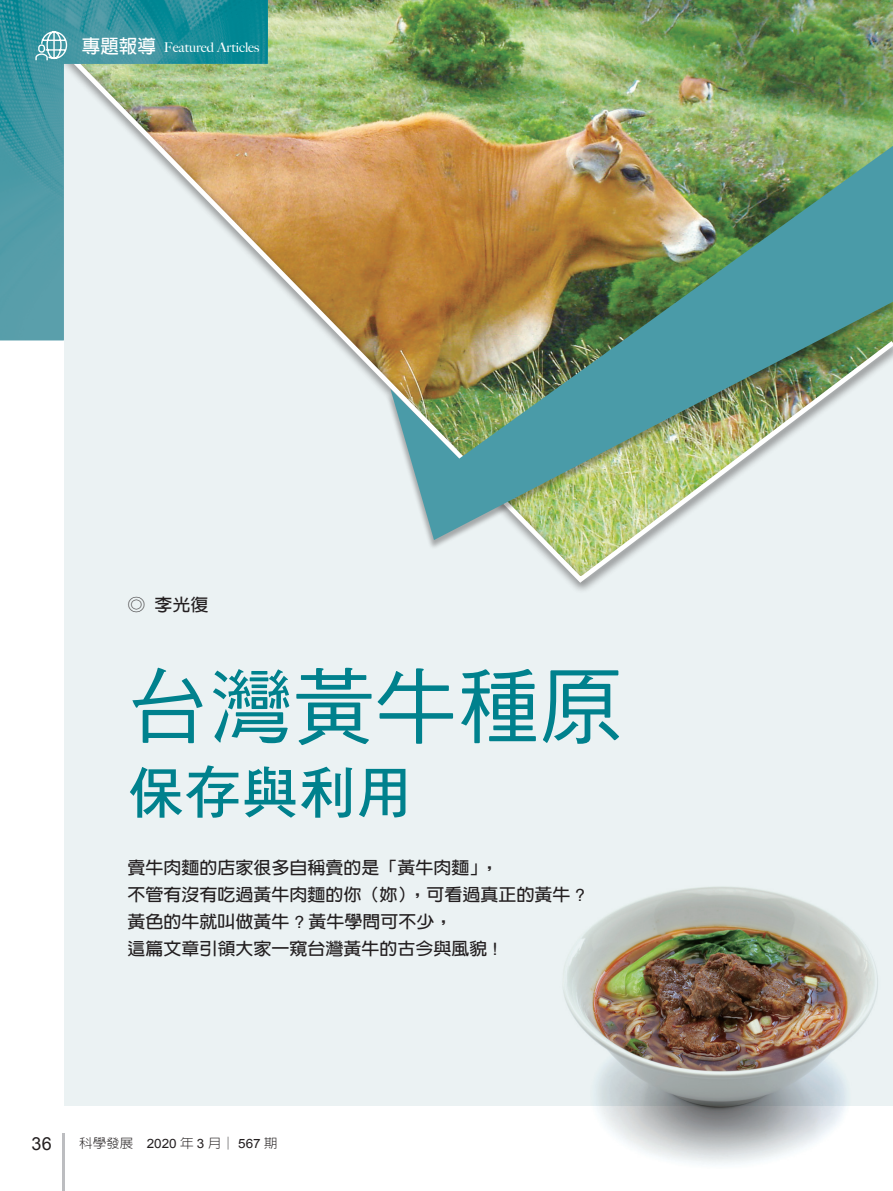
<style>
.page{position:relative;width:893px;height:1191px;background:#fff}
.page>*{position:absolute;margin:0;border:0;box-sizing:border-box;transform-origin:0 0}
.標題-大_細{font:82.5px "DF Hei Std W5";color:#00818d}
.標題-小_粗{font:57px "DF Hei Std W7";color:#00818d}
.t1{font:18px "Arial";color:#231f20}
.介紹{font:700 17.1px "AR New Hei B5";color:#231f20;scale:1.05 1}
.作者-開頭{font:700 17.1px "AR New Hei B5";color:#231f20;scale:1.05 1}
.t2{font:500 13.5px "Big Caslon";color:#fff}
.t3{font:300 12.9px "AR New Hei B5";color:#231f20;scale:1.05 1}
.s1{font-family:"AR New Hei B5";font-weight:700;font-size:18.6px}
.s2{font-family:"Helvetica";font-weight:400}
.s3{font-family:"Arial";font-weight:400}
</style>
<div class="page">
<div style="left:64px;top:0;width:829px;height:1106px;background:#ebf2f3"></div>
<hr style="left:63px;top:1133px;width:2px;height:58px;background:#bcbdc0">
<img style="left:0;top:0;width:893px;height:586px">
<div style="left:385px;top:148px;width:508px;height:402px;background:#231f20;opacity:.35"></div>
<img style="left:390px;top:146px;width:503px;height:394px">
<img style="left:563px;top:886px;width:315px;height:279px">
<img style="left:0;top:0;width:268px;height:340px">
<svg style="left:35px;top:31px;width:33px;height:31px"></svg>
<p class="t2" style="left:82px;top:36px;width:179px"><span class="s1">專題報導</span> Featured Articles</p>
<p class="作者-開頭" style="left:128px;top:596px;width:79px">◎ 李光復</p>
<p class="標題-大_細" style="left:128px;top:661px;width:496px">台灣黃牛種原</p>
<p class="標題-小_粗" style="left:128px;top:761px;width:286px">保存與利用</p>
<p class="介紹" style="left:128px;top:859px;width:355px">賣牛肉麵的店家很多自稱賣的是「黃牛肉麵」，</p>
<p class="介紹" style="left:128px;top:886px;width:437px">不管有沒有吃過黃牛肉麵的你（妳），可看過真正的黃牛 <span class="s2">?</span></p>
<p class="介紹" style="left:128px;top:913px;width:311px">黃色的牛就叫做黃牛 <span class="s2">?</span> 黃牛學問可不少，</p>
<p class="介紹" style="left:128px;top:940px;width:353px">這篇文章引領大家一窺台灣黃牛的古今與風貌 <span class="s2">!</span></p>
<p class="t1" style="left:32px;top:1131px;width:22px">36</p>
<p class="t3" style="left:79px;top:1136px;width:190px">科學發展 <span class="s3">2020</span> 年 <span class="s3">3</span> 月│ <span class="s3">567</span> 期</p>
</div>
